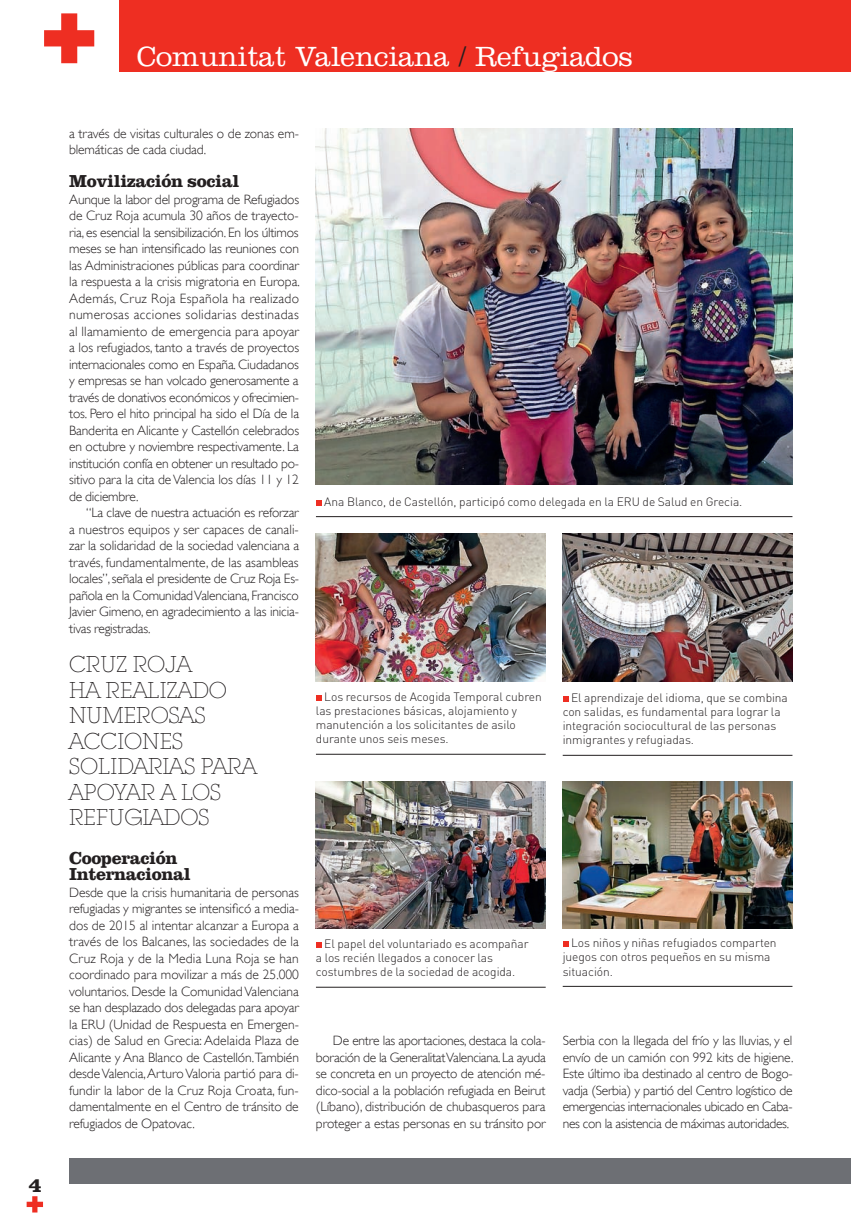
<style>
.page{position:relative;width:851px;height:1221px;background:#fff}
.page>*{position:absolute;margin:0;border:0;box-sizing:border-box;transform-origin:0 0}
.t1{font:300 28.8px "Clarendon";color:#fff}
.t2{font:300 22.5px/25.5px "Lubalin Graph IT Cby BT Xtra";letter-spacing:-.005em;color:#231f20}
.t3{font:700 21px "Clarendon";color:#231f20}
.t4{font:700 18px/16.5px "Clarendon";letter-spacing:-.02em;color:#231f20}
.t5{font:300 13.5px/16.5px "Gill Sans";letter-spacing:-.01em;color:#231f20;text-align:justify}
.t6{font:300 13.5px "Gill Sans";letter-spacing:.025em;color:#231f20}
.t7{font:300 13.5px "Gill Sans";letter-spacing:.01em;color:#231f20}
.t8{font:300 13.5px "Gill Sans";letter-spacing:.02em;color:#231f20}
.t9{font:300 12px/14.2px "DIN";letter-spacing:-.005em;color:#231f20}
.s1{color:#231f20}
</style>
<div class="page">
<svg style="left:27px;top:1196px;width:16px;height:17px"></svg>
<div style="left:119px;top:0;width:731px;height:72px;background:#ee2e22"></div>
<svg style="left:44px;top:13px;width:50px;height:50px"></svg>
<div style="left:69px;top:1159px;width:781px;height:25px;background:#6d6f74"></div>
<img style="left:316px;top:534px;width:229px;height:147px">
<img style="left:316px;top:781px;width:229px;height:148px">
<img style="left:562px;top:534px;width:230px;height:147px">
<img style="left:562px;top:781px;width:230px;height:148px">
<img style="left:316px;top:129px;width:476px;height:355px">
<hr style="left:316px;top:754px;width:229px;height:1px;background:#231f20">
<svg style="left:316px;top:695px;width:5px;height:6px"></svg>
<hr style="left:316px;top:987px;width:229px;height:1px;background:#231f20">
<svg style="left:316px;top:942px;width:5px;height:6px"></svg>
<hr style="left:316px;top:516px;width:476px;height:1px;background:#231f20">
<svg style="left:316px;top:500px;width:5px;height:6px"></svg>
<hr style="left:562px;top:755px;width:230px;height:1px;background:#231f20">
<svg style="left:563px;top:696px;width:5px;height:6px"></svg>
<hr style="left:562px;top:986px;width:230px;height:1px;background:#231f20">
<svg style="left:563px;top:941px;width:5px;height:6px"></svg>
<p class="t3" style="left:29px;top:1177px;width:14px">4</p>
<p class="t1" style="left:137px;top:46px;width:497px">Comunitat Valenciana <span class="s1">/</span> Refugiados</p>
<p class="t5" style="left:69px;top:125px;width:231px">a través de visitas culturales o de zonas em&shy;blemáticas de cada ciudad.</p>
<p class="t4" style="left:69px;top:175px;width:172px">Movilización social</p>
<p class="t5" style="left:69px;top:191px;width:231px">Aunque la labor del programa de Refugiados</p>
<p class="t5" style="left:69px;top:207px;width:231px">de Cruz Roja acumula 30 años de trayecto-</p>
<p class="t5" style="left:69px;top:224px;width:231px">ria, es esencial la sensibilización. En los últimos</p>
<p class="t5" style="left:69px;top:240px;width:231px">meses se han intensificado las reuniones con</p>
<p class="t5" style="left:69px;top:257px;width:231px">las Administraciones públicas para coordinar</p>
<p class="t5" style="left:69px;top:273px;width:232px">la respuesta a la crisis migratoria en Europa.</p>
<p class="t8" style="left:69px;top:290px;width:231px">Además, Cruz Roja Española ha realizado</p>
<p class="t6" style="left:69px;top:307px;width:231px">numerosas acciones solidarias destinadas</p>
<p class="t7" style="left:69px;top:323px;width:231px">al llamamiento de emergencia para apoyar</p>
<p class="t5" style="left:69px;top:339px;width:231px">a los refugiados, tanto a través de proyectos</p>
<p class="t5" style="left:69px;top:356px;width:231px">internacionales como en España. Ciudadanos</p>
<p class="t5" style="left:69px;top:372px;width:231px">y empresas se han volcado generosamente a</p>
<p class="t5" style="left:69px;top:389px;width:231px">través de donativos económicos y ofrecimien-</p>
<p class="t5" style="left:69px;top:405px;width:231px">tos. Pero el hito principal ha sido el Día de la</p>
<p class="t5" style="left:69px;top:422px;width:231px">Banderita en Alicante y Castellón celebrados</p>
<p class="t5" style="left:69px;top:438px;width:231px">en octubre y noviembre respectivamente. La</p>
<p class="t5" style="left:69px;top:455px;width:231px">institución confía en obtener un resultado po-</p>
<p class="t5" style="left:69px;top:471px;width:231px">sitivo para la cita de Valencia los días 11 y 12</p>
<p class="t5" style="left:69px;top:488px;width:71px">de diciembre.</p>
<p class="t5" style="left:86px;top:504px;width:214px">“La clave de nuestra actuación es reforzar</p>
<p class="t5" style="left:69px;top:521px;width:231px">a nuestros equipos y ser capaces de canali-</p>
<p class="t5" style="left:69px;top:537px;width:231px">zar la solidaridad de la sociedad valenciana a</p>
<p class="t5" style="left:69px;top:554px;width:231px">través, fundamentalmente, de las asambleas</p>
<p class="t5" style="left:69px;top:570px;width:231px">locales”, señala el presidente de Cruz Roja Es-</p>
<p class="t5" style="left:69px;top:587px;width:231px">pañola en la Comunidad Valenciana, Francisco</p>
<p class="t5" style="left:69px;top:603px;width:231px">Javier Gimeno, en agradecimiento a las inicia-</p>
<p class="t5" style="left:69px;top:620px;width:83px">tivas registradas.</p>
<p class="t2" style="left:69px;top:653px;width:189px">CRUZ ROJA<br>HA REALIZADO<br>NUMEROSAS<br>ACCIONES<br>SOLIDARIAS PARA<br>APOYAR A LOS<br>REFUGIADOS</p>
<p class="t4" style="left:69px;top:851px;width:123px">Cooperación<br>Internacional</p>
<p class="t5" style="left:69px;top:884px;width:231px">Desde que la crisis humanitaria de personas refugiadas y migrantes se intensificó a media&shy;dos de 2015 al intentar alcanzar a Europa a través de los Balcanes, las sociedades de la Cruz Roja y de la Media Luna Roja se han coordinado para movilizar a más de 25.000 voluntarios. Desde la Comunidad Valenciana se han desplazado dos delegadas para apoyar la ERU (Unidad de Respuesta en Emergen&shy;cias) de Salud en Grecia: Adelaida Plaza de Alicante y Ana Blanco de Castellón.También desde Valencia, Arturo Valoria partió para di&shy;fundir la labor de la Cruz Roja Croata, fun&shy;damentalmente en el Centro de tránsito de refugiados de Opatovac.</p>
<p class="t9" style="left:324px;top:496px;width:419px">Ana Blanco, de Castelló n, participó como delegada en la ERU de Salud en Grecia.</p>
<p class="t9" style="left:316px;top:691px;width:227px;text-indent:8px">Los recursos de Acogida Temporal cubren las prestaciones básicas, alojamiento y manutención a los solicitantes de asilo durante unos seis meses.</p>
<p class="t9" style="left:562px;top:692px;width:227px;text-indent:8px">El aprendizaje del idioma, que se combina con salidas, es fundamental para lograr la integració n sociocultural de las personas inmigrantes y refugiadas.</p>
<p class="t9" style="left:316px;top:938px;width:214px;text-indent:8px">El papel del voluntariado es acompañar a los recién llegados a conocer las costumbres de la sociedad de acogida.</p>
<p class="t9" style="left:562px;top:937px;width:215px;text-indent:8px">Los niños y niñas refugiados comparten juegos con otros pequeños en su misma situación.</p>
<p class="t5" style="left:316px;top:1032px;width:231px;text-indent:17px">De entre las aportaciones, destaca la cola&shy;boración de la Generalitat Valenciana. La ayuda se concreta en un proyecto de atención mé&shy;dico-social a la población refugiada en Beirut (Líbano), distribución de chubasqueros para proteger a estas personas en su tránsito por</p>
<p class="t5" style="left:562px;top:1032px;width:232px">Serbia con la llegada del frío y las lluvias, y el envío de un camión con 992 kits de higiene.<br>Este último iba destinado al centro de Bogo&shy;vadja (Serbia) y partió del Centro logístico de emergencias internacionales ubicado en Caba&shy;nes con la asistencia de máximas autoridades.</p>
</div>
